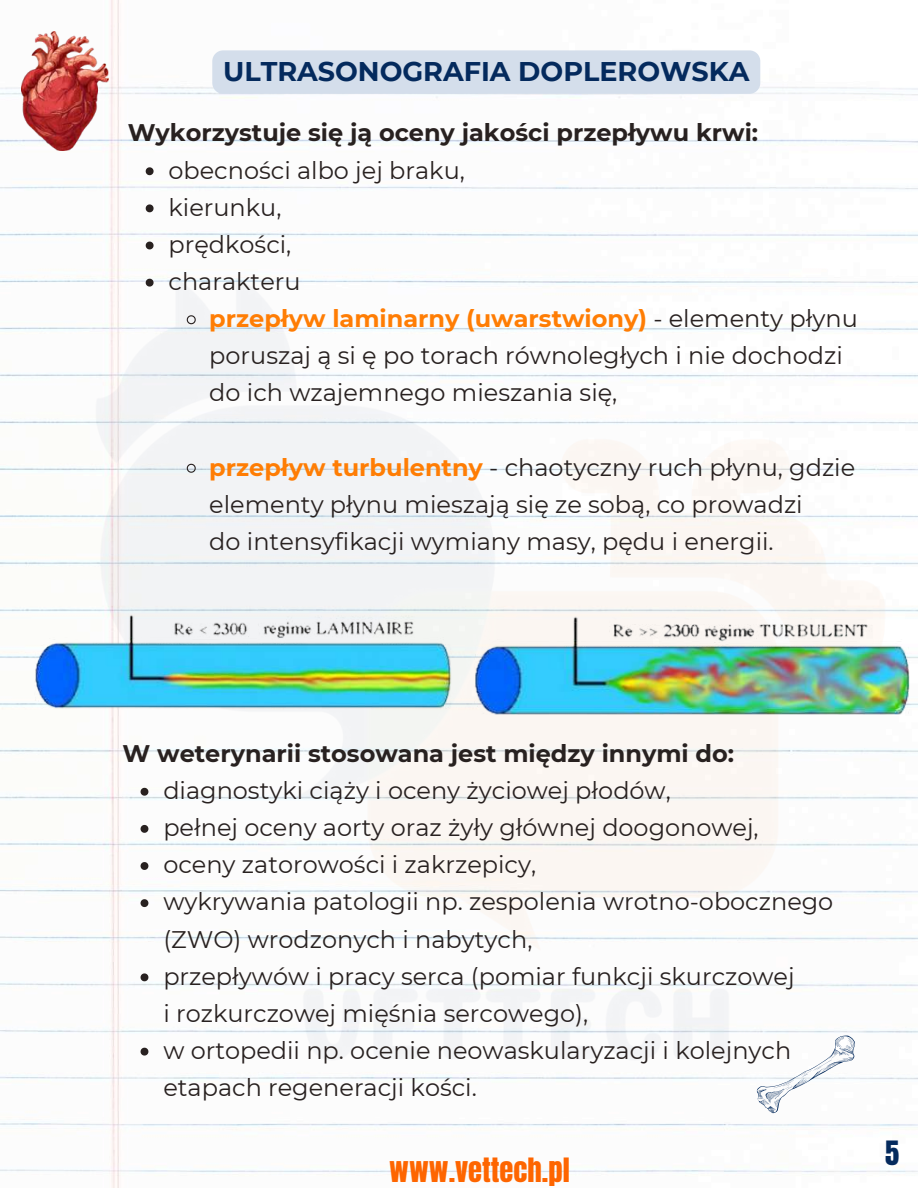
<style>
.page{position:relative;width:918px;height:1188px;background:#fff}
.page>*{position:absolute;margin:0;border:0;box-sizing:border-box;transform-origin:0 0}
.t1{font:28.5px "Anton";color:#fe6500}
.t2{font:28.5px "Anton";color:#042a5d}
.t3{font:700 27px "Montserrat";color:#042a5d}
.t4{font:24px/37.2px "Montserrat";color:#282120}
.t5{font:700 24px "Montserrat";color:#282120}
.s1{font-weight:700;color:#ff7d04}
</style>
<div class="page">
<img style="left:0;top:0;width:918px;height:1188px">
<img style="left:59px;top:232px;width:859px;height:864px">
<svg style="left:146px;top:167px;width:8px;height:8px"></svg>
<svg style="left:146px;top:204px;width:8px;height:8px"></svg>
<svg style="left:146px;top:242px;width:8px;height:7px"></svg>
<svg style="left:146px;top:279px;width:8px;height:8px"></svg>
<svg style="left:186px;top:314px;width:11px;height:11px"></svg>
<svg style="left:186px;top:463px;width:11px;height:11px"></svg>
<img style="left:22px;top:32px;width:87px;height:118px">
<img style="left:20px;top:594px;width:459px;height:155px">
<img style="left:459px;top:588px;width:459px;height:152px">
<svg style="left:751px;top:1031px;width:114px;height:86px"></svg>
<div style="left:212px;top:50px;width:548px;height:44px;background:#d4deeb;border-radius:11px"></div>
<svg style="left:141px;top:788px;width:7px;height:8px"></svg>
<svg style="left:141px;top:825px;width:7px;height:8px"></svg>
<svg style="left:141px;top:862px;width:7px;height:8px"></svg>
<svg style="left:141px;top:899px;width:7px;height:8px"></svg>
<svg style="left:141px;top:973px;width:7px;height:8px"></svg>
<svg style="left:141px;top:1048px;width:7px;height:8px"></svg>
<p class="t3" style="left:223px;top:54px;width:528px">ULTRASONOGRAFIA DOPLEROWSKA</p>
<p class="t5" style="left:128px;top:118px;width:632px">Wykorzystuje się ją oceny jakości przepływu krwi:</p>
<p class="t4" style="left:168px;top:151px;width:298px">obecności albo jej braku, kierunku,<br>prędkości,<br>charakteru</p>
<p class="t4" style="left:209px;top:300px;width:650px"><span class="s1">przepływ laminarny (uwarstwiony)</span> - elementy płynu poruszaj ą si ę po torach równoległych i nie dochodzi do ich wzajemnego mieszania się,</p>
<p class="t4" style="left:209px;top:448px;width:647px"><span class="s1">przepływ turbulentny</span> - chaotyczny ruch płynu, gdzie elementy płynu mieszają się ze sobą, co prowadzi<br>do intensyfikacji wymiany masy, pędu i energii.</p>
<p class="t5" style="left:123px;top:739px;width:613px">W weterynarii stosowana jest między innymi do:</p>
<p class="t4" style="left:163px;top:772px;width:671px">diagnostyki ciąży i oceny życiowej płodów,<br>pełnej oceny aorty oraz żyły głównej doogonowej, oceny zatorowości i zakrzepicy,<br>wykrywania patologii np. zespolenia wrotno-obocznego (ZWO) wrodzonych i nabytych,<br>przepływów i pracy serca (pomiar funkcji skurczowej<br>i rozkurczowej mięśnia sercowego),<br>w ortopedii np. ocenie neowaskularyzacji i kolejnych etapach regeneracji kości.</p>
<p class="t1" style="left:389px;top:1149px;width:182px">www.vettech.pl</p>
<p class="t2" style="left:885px;top:1133px;width:16px">5</p>
</div>
